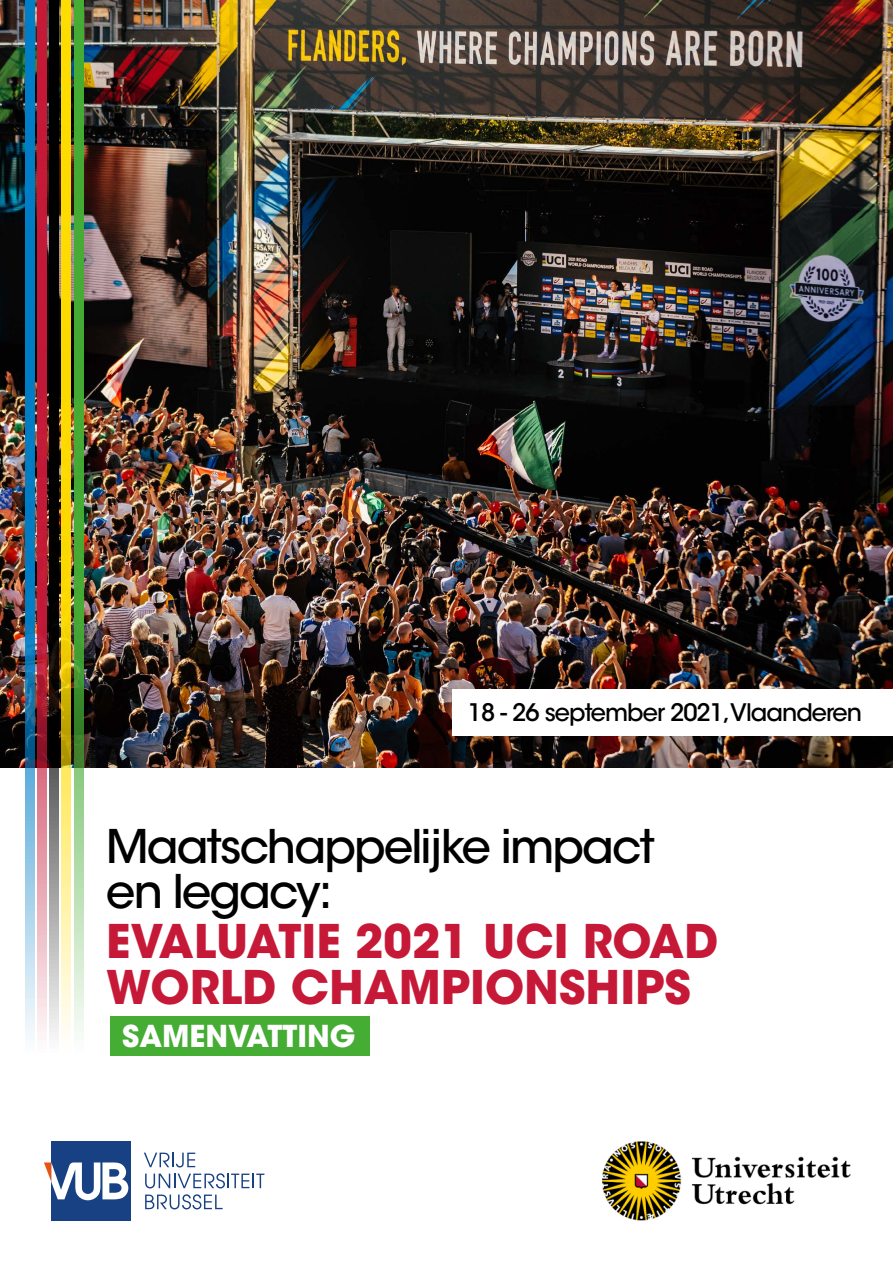
<style>
.page{position:relative;width:893px;height:1263px;background:#fff}
.page>*{position:absolute;margin:0;border:0;box-sizing:border-box;transform-origin:0 0}
.t1{font:700 46.05px/45.8px "ITC Avant Garde Std";color:#c61938}
.t2{font:500 46.05px/44.8px "ITC Avant Garde Std";letter-spacing:-.04em;color:#000}
.t3{font:700 30px "ITC Avant Garde Std";color:#fff}
.t4{font:500 24px "ITC Avant Garde Std";letter-spacing:-.04em;color:#000}
</style>
<div class="page">
<img style="left:0;top:0;width:893px;height:767px">
<div style="left:51px;top:1141px;width:79px;height:79px;background:#184184"></div>
<svg style="left:144px;top:1152px;width:51px;height:15px"></svg>
<svg style="left:145px;top:1173px;width:119px;height:15px"></svg>
<svg style="left:145px;top:1194px;width:78px;height:15px"></svg>
<svg style="left:44px;top:1162px;width:84px;height:38px"></svg>
<img style="left:602px;top:1141px;width:249px;height:79px">
<svg style="left:25px;top:0;width:10px;height:1036px;background:#2e90ca"></svg>
<svg style="left:50px;top:0;width:9px;height:1036px;background:#2d2c2c"></svg>
<svg style="left:37px;top:0;width:10px;height:1036px;background:#ca4058"></svg>
<svg style="left:62px;top:0;width:9px;height:1036px;background:#f7db2c"></svg>
<svg style="left:74px;top:0;width:9px;height:1032px;background:#63b454"></svg>
<div style="left:452px;top:690px;width:441px;height:46px;background:#fff"></div>
<div style="left:110px;top:1016px;width:260px;height:40px;background:#45ac34"></div>
<p class="t4" style="left:468px;top:697px;width:396px">18 - 26 september 2021,Vlaanderen</p>
<p class="t2" style="left:106px;top:824px;width:550px">Maatschappelijke impact en legacy:</p>
<p class="t1" style="left:106px;top:918px;width:613px">EVALUATIE 2021 UCI ROAD<br>WORLD CHAMPIONSHIPS</p>
<p class="t3" style="left:122px;top:1017px;width:235px">SAMENVATTING</p>
</div>
